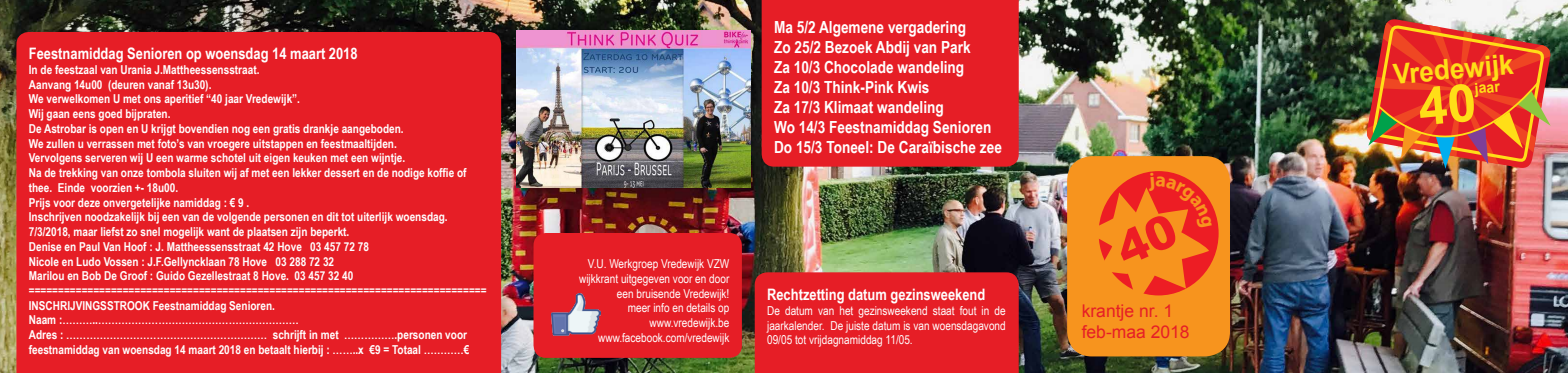
<style>
.page{position:relative;width:1568px;height:373px;background:#fff}
.page>*{position:absolute;margin:0;border:0;box-sizing:border-box;transform-origin:0 0}
.t1{font:700 27.74px "Arial";color:#ffde17;scale:.94 1}
.t2{font:17.5px/21px "Arial";color:#e61e26}
.t3{font:700 16.62px/19.9px "Arial Narrow";color:#fff}
.t4{font:700 15.75px "Arial Narrow";color:#fff}
.t5{font:700 15.14px "Arial";color:#ffde17;scale:.94 1}
.t6{font:700 12.25px/14.7px "Arial Narrow";color:#fff}
.t7{font:12.25px/14.7px "Arial Narrow";color:#fff;text-align:right}
</style>
<div class="page">
<img style="left:0;top:0;width:1568px;height:372px">
<div style="left:533px;top:232px;width:209px;height:125px;background:#e61e26;border-radius:12px"></div>
<div style="left:1067px;top:156px;width:163px;height:200px;background:#f7941e;border-radius:25px"></div>
<img style="left:551px;top:293px;width:49px;height:42px">
<div style="left:761px;top:0;width:257px;height:166px;background:#e61e26"></div>
<div style="left:16px;top:32px;width:485px;height:340px;background:#e61e26"></div>
<div style="left:755px;top:272px;width:263px;height:100px;background:#e61e26"></div>
<svg style="left:1366px;top:18px;width:185px;height:4px"></svg>
<img style="left:516px;top:31px;width:234px;height:156px">
<svg style="left:1099px;top:172px;width:113px;height:124px"></svg>
<img style="left:1365px;top:22px;width:186px;height:152px">
<p class="t4" style="left:29px;top:42px;width:330px">Feestnamiddag Senioren op woensdag 14 maart 2018</p>
<p class="t6" style="left:29px;top:61px;width:459px">In de feestzaal van Urania J.Mattheessensstraat.<br>Aanvang 14u00 (deuren vanaf 13u30).<br>We verwelkomen U met ons aperitief “40 jaar Vredewijk”.<br>Wij gaan eens goed bijpraten.<br>De Astrobar is open en U krijgt bovendien nog een gratis drankje aangeboden.<br>We zullen u verrassen met foto’s van vroegere uitstappen en feestmaaltijden.<br>Vervolgens serveren wij U een warme schotel uit eigen keuken met een wijntje.<br>Na de trekking van onze tombola sluiten wij af met een lekker dessert en de nodige koffie of thee. Einde voorzien +- 18u00.<br>Prijs voor deze onvergetelijke namiddag : € 9 .<br>Inschrijven noodzakelijk bij een van de volgende personen en dit tot uiterlijk woensdag.<br>7/3/2018, maar liefst zo snel mogelijk want de plaatsen zijn beperkt.<br>Denise en Paul Van Hoof : J. Mattheessensstraat 42 Hove 03 457 72 78<br>Nicole en Ludo Vossen : J.F.Gellyncklaan 78 Hove 03 288 72 32<br>Marilou en Bob De Groof : Guido Gezellestraat 8 Hove. 03 457 32 40 ============================================================================== INSCHRIJVINGSSTROOK Feestnamiddag Senioren.<br>Naam :………..……………………………………………………<br>Adres : …………………………………………………… schrijft in met …………….personen voor feestnamiddag van woensdag 14 maart 2018 en betaalt hierbij : ……..x €9 = Totaal …………€</p>
<h3 class="t3" style="left:774px;top:16px;width:229px">Ma 5/2 Algemene vergadering<br>Zo 25/2 Bezoek Abdij van Park<br>Za 10/3 Chocolade wandeling<br>Za 10/3 Think-Pink Kwis<br>Za 17/3 Klimaat wandeling<br>Wo 14/3 Feestnamiddag Senioren<br>Do 15/3 Toneel: De Caraïbische zee</h3>
<p class="t7" style="left:579px;top:255px;width:152px">V.U. Werkgroep Vredewijk VZW wijkkrant uitgegeven voor en door een bruisende Vredewijk!<br>meer info en details op www.vredewijk.be www.facebook.com/vredewijk</p>
<p class="t4" style="left:767px;top:282px;width:220px">Rechtzetting datum gezinsweekend</p>
<p class="t7" style="left:767px;top:302px;width:240px;text-align:justify">De datum van het gezinsweekend staat fout in de jaarkalender. De juiste datum is van woensdagavond 09/05 tot vrijdagnamiddag 11/05.</p>
<h2 class="t2" style="left:1081px;top:299px;width:109px">krantje nr. 1 feb-maa 2018</h2>
<h1 class="t1" style="left:1391px;top:56px;width:130px;rotate:-5deg">Vredewijk</h1>
<p class="t5" style="left:1473px;top:78px;width:28px;rotate:-5deg">jaar</p>
</div>
